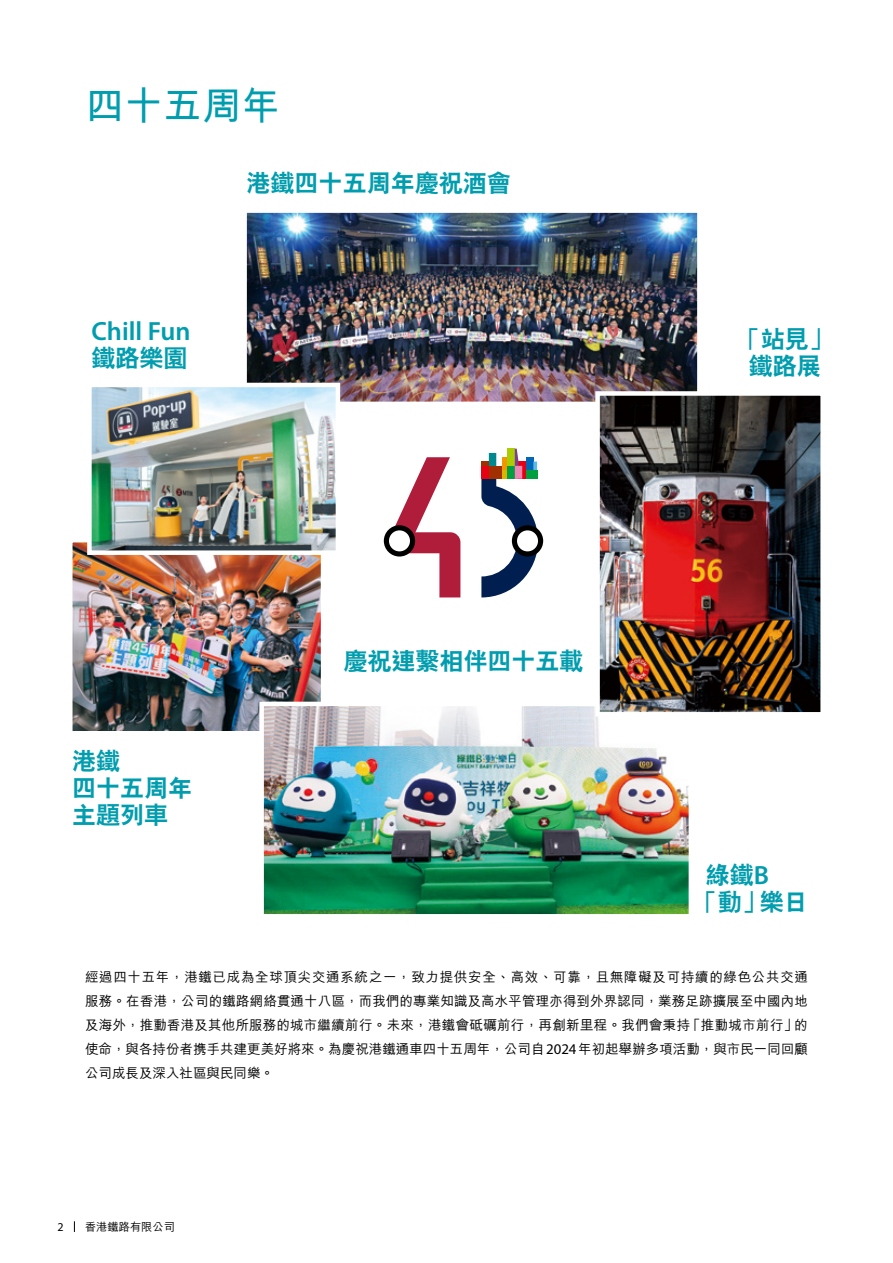
<style>
.page{position:relative;width:893px;height:1263px;background:#fff}
.page>*{position:absolute;margin:0;border:0;box-sizing:border-box;transform-origin:0 0}
.t1{font:700 39px "M Hei HK";color:#009daf}
.t2{font:600 26.4px "Myriad Pro";color:#009daf}
.t3{font:800 24px/27px "C Hei 2 HK";color:#009daf}
.t4{font:500 13.5px/24px "M Hei HK";color:#000;text-align:justify}
.t5{font:12px "Myriad Pro";color:#000}
.t6{font:500 11.25px "M Hei HK";color:#000}
.s1{font-family:"Myriad Pro";font-weight:600;font-size:26.4px}
.s2{font-family:"Myriad Pro";font-weight:400;font-size:14.85px}
</style>
<div class="page">
<img style="left:73px;top:543px;width:247px;height:187px">
<div style="left:68px;top:538px;width:257px;height:198px;border:4px solid #fff"></div>
<svg style="left:395px;top:457px;width:65px;height:140px"></svg>
<div style="left:512px;top:525px;width:31px;height:31px;background:#000;border-radius:50%"></div>
<div style="left:384px;top:525px;width:31px;height:31px;background:#000;border-radius:50%"></div>
<div style="left:389px;top:530px;width:21px;height:21px;background:#fff;border-radius:50%"></div>
<svg style="left:481px;top:449px;width:57px;height:148px"></svg>
<div style="left:526px;top:470px;width:11px;height:9px;background:#00a041"></div>
<img style="left:247px;top:213px;width:450px;height:188px">
<div style="left:242px;top:208px;width:460px;height:198px;border:4px solid #fff"></div>
<img style="left:264px;top:707px;width:424px;height:206px">
<div style="left:259px;top:702px;width:434px;height:216px;border:4px solid #fff"></div>
<img style="left:600px;top:396px;width:220px;height:315px">
<div style="left:595px;top:391px;width:230px;height:325px;border:4px solid #fff"></div>
<img style="left:92px;top:388px;width:243px;height:162px">
<div style="left:87px;top:383px;width:253px;height:172px;border:4px solid #fff"></div>
<h1 class="t1" style="left:85px;top:77px;width:196px">四十五周年</h1>
<h2 class="t2" style="left:91px;top:316px;width:101px">Chill Fun</h2>
<h3 class="t3" style="left:91px;top:344px;width:97px">鐵路樂園</h3>
<h3 class="t3" style="left:247px;top:169px;width:265px">港鐵四十五周年慶祝酒會</h3>
<h3 class="t3" style="left:72px;top:748px;width:121px">港鐵<br>四十五周年主題列車</h3>
<h3 class="t3" style="left:343px;top:648px;width:241px">慶祝連繫相伴四十五載</h3>
<h3 class="t3" style="left:737px;top:326px;width:97px;text-align:center">「站見」鐵路展</h3>
<h3 class="t3" style="left:694px;top:862px;width:115px;text-indent:12px">綠鐵<span class="s1">B<br></span>「動」樂日</h3>
<p class="t4" style="left:85px;top:964px;width:724px">經過四十五年，港鐵已成為全球頂尖交通系統之一，致力提供安全、高效、可靠，且無障礙及可持續的綠色公共交通服務。在香港，公司的鐵路網絡貫通十八區，而我們的專業知識及高水平管理亦得到外界認同，業務足跡擴展至中國內地及海外，推動香港及其他所服務的城市繼續前行。未來，港鐵會砥礪前行，再創新里程。我們會秉持「推動城市前行」的使命，與各持份者携手共建更美好將來。為慶祝港鐵通車四十五周年，公司自<span class="s2">2024</span>年初起舉辦多項活動，與市民一同回顧公司成長及深入社區與民同樂。</p>
<p class="t5" style="left:58px;top:1220px;width:8px">2</p>
<p class="t6" style="left:85px;top:1218px;width:91px">香港鐵路有限公司</p>
</div>
